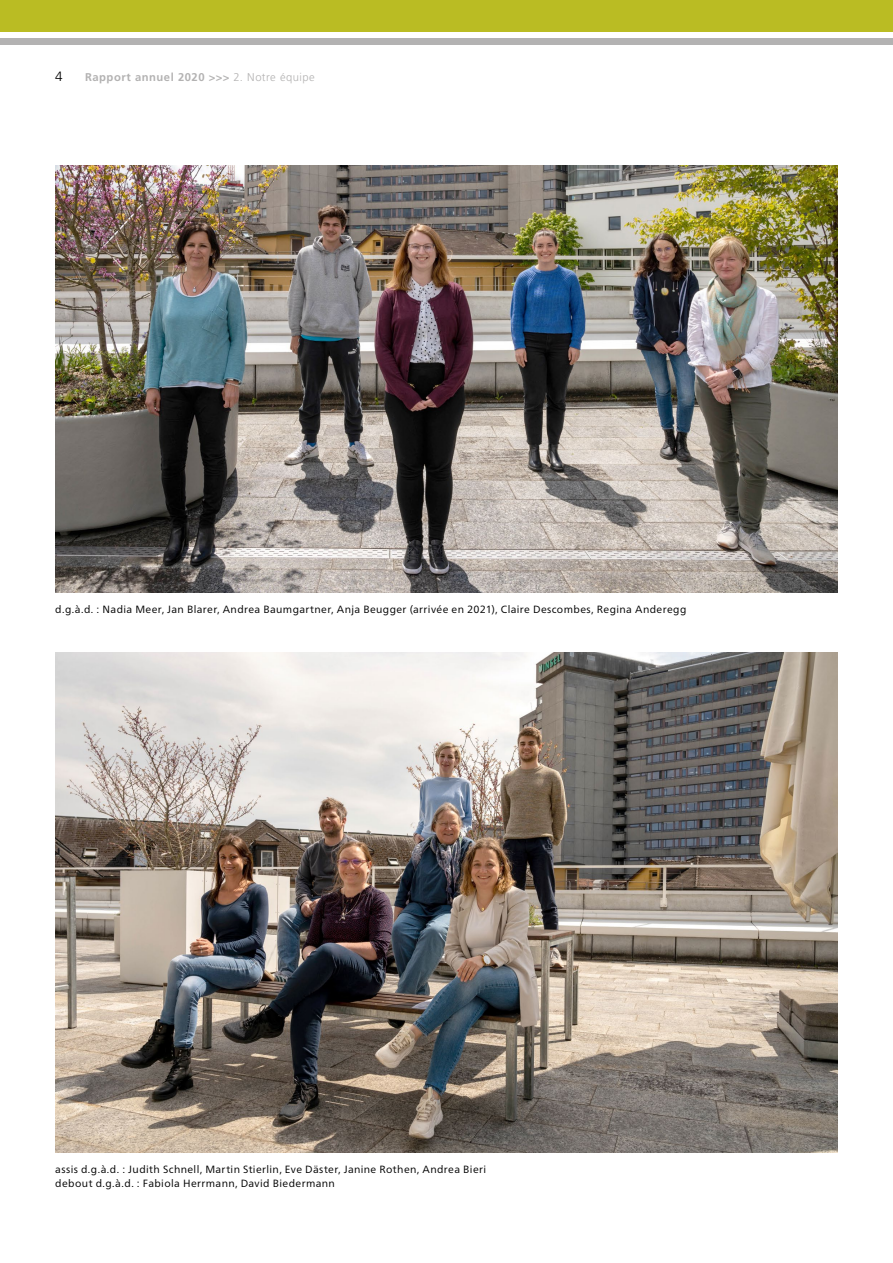
<style>
.page{position:relative;width:893px;height:1263px;background:#fff}
.page>*{position:absolute;margin:0;border:0;box-sizing:border-box;transform-origin:0 0}
.t1{font:300 13.5px "Frutiger";color:#000}
.t2{font:700 11.25px "Frutiger";letter-spacing:.045em;color:#b3b2b2}
.t3{font:10.5px/13.5px "Frutiger Neue LT Pro";letter-spacing:.035em;color:#000}
.s1{font-weight:300}
</style>
<div class="page">
<div style="left:0;top:0;width:893px;height:32px;background:#babc23"></div>
<div style="left:0;top:38px;width:893px;height:7px;background:#b3b2b2"></div>
<img style="left:55px;top:166px;width:783px;height:426px">
<img style="left:55px;top:653px;width:783px;height:499px">
<p class="t1" style="left:55px;top:68px;width:9px">4</p>
<p class="t2" style="left:85px;top:70px;width:231px">Rapport annuel 2020 &gt;&gt;&gt; <span class="s1">2. Notre équipe</span></p>
<p class="t3" style="left:55px;top:602px;width:633px">d.g.à.d. : Nadia Meer, Jan Blarer, Andrea Baumgartner, Anja Beugger (arrivée en 2021), Claire Descombes, Regina Anderegg</p>
<p class="t3" style="left:55px;top:1163px;width:432px">assis d.g.à.d. : Judith Schnell, Martin Stierlin, Eve Däster, Janine Rothen, Andrea Bieri debout d.g.à.d. : Fabiola Herrmann, David Biedermann</p>
</div>
